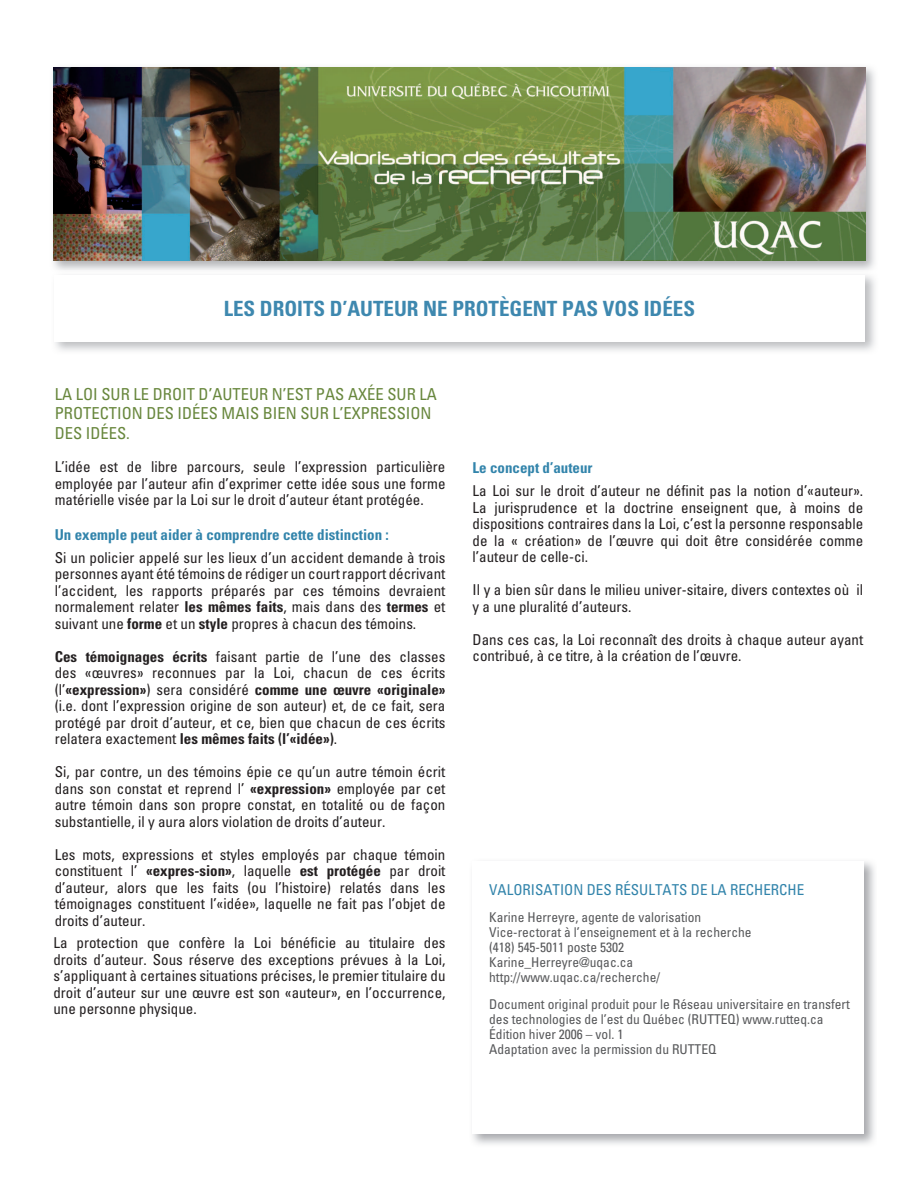
<style>
.page{position:relative;width:918px;height:1188px;background:#fff}
.page>*{position:absolute;margin:0;border:0;box-sizing:border-box;transform-origin:0 0}
.t1{font:700 condensed 21px "Univers";color:#3e88af}
.t2{font:condensed 16.5px/19.8px "Univers";color:#68873d}
.t3{font:condensed 15px/16.5px "Univers";color:#231f20;text-align:justify}
.t4{font:700 condensed 15px "Univers";color:#3284ab}
.t5{font:condensed 15px "Univers";color:#3284ab}
.t6{font:condensed 13.5px/15px "Univers";color:#57585a}
.s1{font-weight:700}
</style>
<div class="page">
<img style="left:53px;top:67px;width:822px;height:203px">
<img style="left:53px;top:67px;width:812px;height:194px">
<img style="left:472px;top:861px;width:403px;height:284px">
<div style="left:472px;top:862px;width:392px;height:272px;background:#fff"></div>
<h1 class="t1" style="left:224px;top:296px;width:473px">LES DROITS D’AUTEUR NE PROTÈGENT PAS VOS IDÉES</h1>
<p class="t2" style="left:55px;top:383px;width:384px">LA LOI SUR LE DROIT D’AUTEUR N’EST PAS AXÉE SUR LA<br>PROTECTION DES IDÉES MAIS BIEN SUR L’EXPRESSION<br>DES IDÉES.</p>
<p class="t3" style="left:55px;top:458px;width:392px">L’idée est de libre parcours, seule l’expression particulière employée par l’auteur afin d’exprimer cette idée sous une forme matérielle visée par la Loi sur le droit d’auteur étant protégée.</p>
<p class="t4" style="left:55px;top:525px;width:336px">Un exemple peut aider à comprendre cette distinction :</p>
<p class="t3" style="left:55px;top:549px;width:392px">Si un policier appelé sur les lieux d’un accident demande à trois personnes ayant été témoins de rédiger un court rapport décrivant l’accident, les rapports préparés par ces témoins devraient normalement relater <span class="s1">les mêmes faits</span>, mais dans des <span class="s1">termes</span> et suivant une <span class="s1">forme</span> et un <span class="s1">style</span> propres à chacun des témoins.</p>
<p class="t3" style="left:55px;top:648px;width:392px"><span class="s1">Ces témoignages écrits</span> faisant partie de l’une des classes des «œuvres» reconnues par la Loi, chacun de ces écrits (l’<span class="s1">«expression»</span>) sera considéré <span class="s1">comme une œuvre «originale» </span>(i.e. dont l’expression origine de son auteur) et, de ce fait, sera protégé par droit d’auteur, et ce, bien que chacun de ces écrits relatera exactement <span class="s1">les mêmes faits (l’«idée»)</span>.</p>
<p class="t3" style="left:55px;top:763px;width:392px">Si, par contre, un des témoins épie ce qu’un autre témoin écrit dans son constat et reprend l’ <span class="s1">«expression»</span> employée par cet autre témoin dans son propre constat, en totalité ou de façon substantielle, il y aura alors violation de droits d’auteur.</p>
<p class="t3" style="left:55px;top:846px;width:392px">Les mots, expressions et styles employés par chaque témoin constituent l’ <span class="s1">«expres-sion»</span>, laquelle <span class="s1">est protégée</span> par droit d’auteur, alors que les faits (ou l’histoire) relatés dans les témoignages constituent l’«idée», laquelle ne fait pas l’objet de droits d’auteur.</p>
<p class="t3" style="left:53px;top:934px;width:394px">La protection que confère la Loi bénéficie au titulaire des droits d’auteur. Sous réserve des exceptions prévues à la Loi, s’appliquant à certaines situations précises, le premier titulaire du droit d’auteur sur une œuvre est son «auteur», en l’occurrence, une personne physique.</p>
<p class="t4" style="left:473px;top:458px;width:121px">Le concept d’auteur</p>
<p class="t3" style="left:473px;top:482px;width:392px">La Loi sur le droit d’auteur ne définit pas la notion d’«auteur».<br>La jurisprudence et la doctrine enseignent que, à moins de dispositions contraires dans la Loi, c’est la personne responsable de la « création» de l’œuvre qui doit être considérée comme l’auteur de celle-ci.</p>
<p class="t3" style="left:473px;top:581px;width:392px">Il y a bien sûr dans le milieu univer-sitaire, divers contextes où il y a une pluralité d’auteurs.</p>
<p class="t3" style="left:473px;top:631px;width:392px">Dans ces cas, la Loi reconnaît des droits à chaque auteur ayant contribué, à ce titre, à la création de l’œuvre.</p>
<p class="t5" style="left:489px;top:880px;width:317px">VALORISATION DES RÉSULTATS DE LA RECHERCHE</p>
<p class="t6" style="left:489px;top:910px;width:264px">Karine Herreyre, agente de valorisation Vice-rectorat à l’enseignement et à la recherche (418) 545-5011 poste 5302<br>Karine_Herreyre@uqac.ca http://www.uqac.ca/recherche/</p>
<p class="t6" style="left:489px;top:996px;width:362px">Document original produit pour le Réseau universitaire en transfert des technologies de l’est du Québec (RUTTEQ) www.rutteq.ca Édition hiver 2006 – vol. 1<br>Adaptation avec la permission du RUTTEQ</p>
</div>
